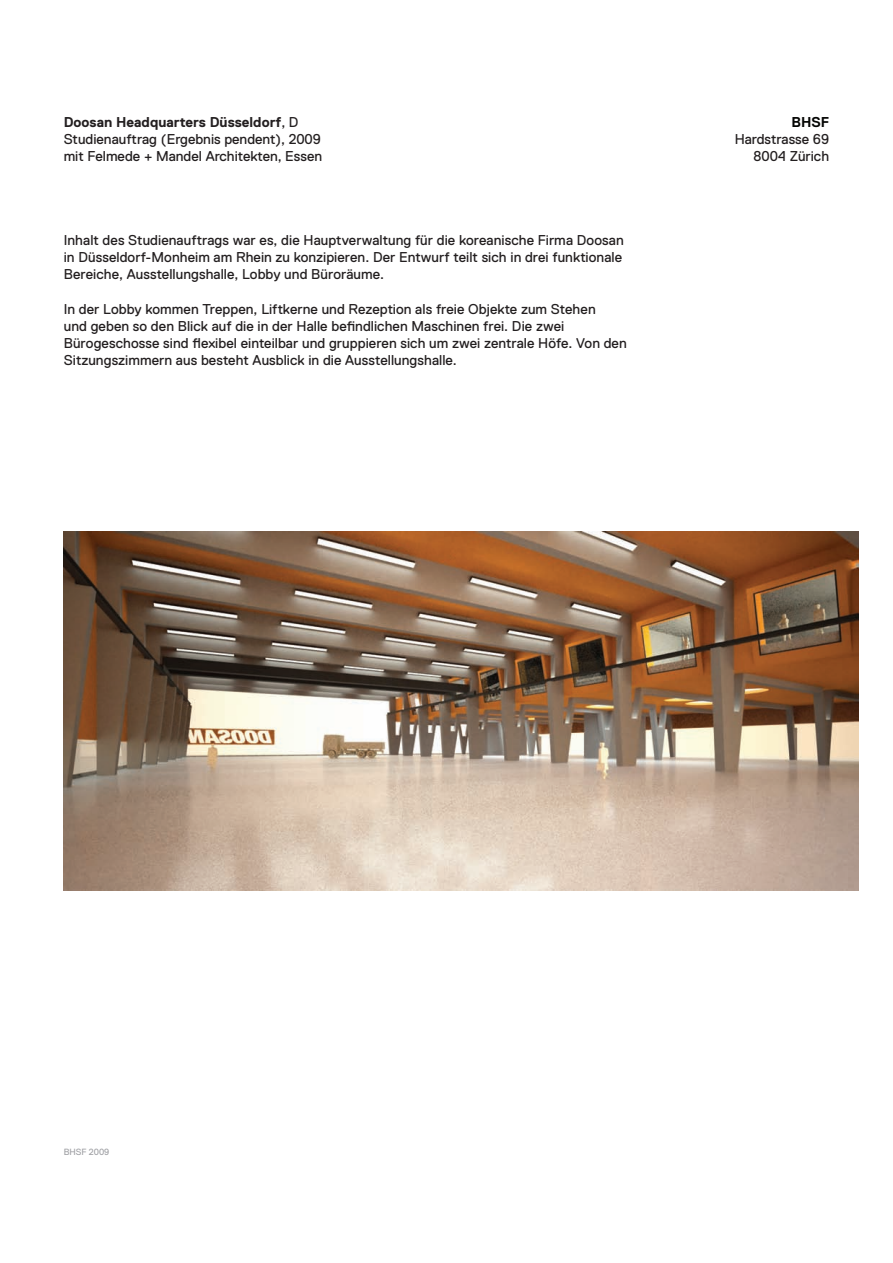
<style>
.page{position:relative;width:893px;height:1263px;background:#fff}
.page>*{position:absolute;margin:0;border:0;box-sizing:border-box;transform-origin:0 0}
.t1{font:14.25px/17.1px "Replica";color:#231f20}
.t2{font:700 14.25px "Replica";color:#040503}
.t3{font:9px "Replica";color:#a0a1a5}
.s1{font-weight:700}
</style>
<div class="page">
<img style="left:64px;top:531px;width:794px;height:360px">
<p class="t1" style="left:64px;top:114px;width:260px"><span class="s1">Doosan Headquarters Düsseldorf</span>, D<br>Studienauftrag (Ergebnis pendent), 2009 mit Felmede + Mandel Architekten, Essen</p>
<p class="t2" style="left:792px;top:114px;width:39px">BHSF</p>
<p class="t1" style="left:735px;top:131px;width:96px;text-align:right">Hardstrasse 69<br>8004 Zürich</p>
<p class="t1" style="left:64px;top:232px;width:561px;text-align:justify">Inhalt des Studienauftrags war es, die Hauptverwaltung für die koreanische Firma Doosan in Düsseldorf-Monheim am Rhein zu konzipieren. Der Entwurf teilt sich in drei funktionale Bereiche, Ausstellungshalle, Lobby und Büroräume.</p>
<p class="t1" style="left:64px;top:300px;width:564px">In der Lobby kommen Treppen, Liftkerne und Rezeption als freie Objekte zum Stehen<br>und geben so den Blick auf die in der Halle befindlichen Maschinen frei. Die zwei Bürogeschosse sind flexibel einteilbar und gruppieren sich um zwei zentrale Höfe. Von den Sitzungszimmern aus besteht Ausblick in die Ausstellungshalle.</p>
<p class="t3" style="left:64px;top:1147px;width:47px">BHSF 2009</p>
</div>
